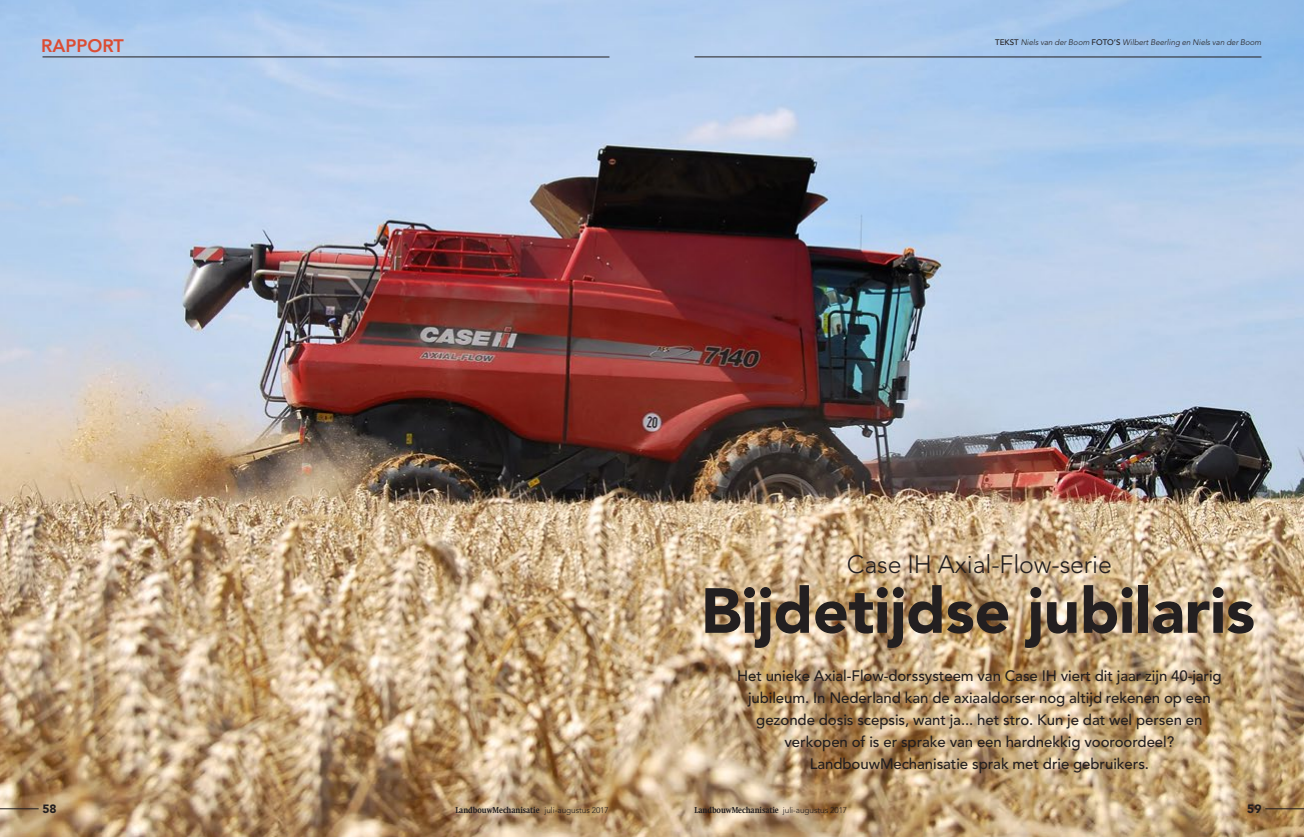
<style>
.page{position:relative;width:1304px;height:837px;background:#fff}
.page>*{position:absolute;margin:0;border:0;box-sizing:border-box;transform-origin:0 0}
.t1{font:900 63px "Avenir LT Std";letter-spacing:-.005em;color:#231f20}
.t2{font:300 25px "Avenir LT Std";letter-spacing:-.005em;color:#231f20}
.t3{font:800 18px "Avenir LT Std";color:#db4c33}
.t4{font:500 15px/22px "Avenir LT Std";letter-spacing:-.005em;color:#231f20;text-align:center}
.t5{font:900 12px "Avenir LT Std";color:#231f20}
.t6{font:800 8.4px "Swift";letter-spacing:-.005em;color:#231f20;scale:.83 1}
.t7{font:italic 300 8px "Avenir LT Std";letter-spacing:-.005em;color:#231f20}
.s1{font-weight:500;font-style:normal}
.s2{font-family:"Avenir LT Std";font-weight:300;font-size:8.2px}
</style>
<div class="page">
<img style="left:0;top:0;width:1304px;height:836px">
<hr style="left:43px;top:57px;width:566px;height:1px;background:#231f20">
<hr style="left:694px;top:57px;width:567px;height:1px;background:#231f20">
<hr style="left:0;top:808px;width:39px;height:1px;background:#231f20">
<hr style="left:1265px;top:808px;width:39px;height:1px;background:#231f20">
<p class="t3" style="left:41px;top:36px;width:84px">RAPPORT</p>
<p class="t7" style="left:995px;top:37px;width:268px"><span class="s1">TEKST</span> Niels van der Boom <span class="s1">FOTO’S</span> Wilbert Beerling en Niels van der Boom</p>
<h2 class="t2" style="left:847px;top:549px;width:267px">Case IH Axial-Flow-serie</h2>
<h1 class="t1" style="left:701px;top:572px;width:556px">Bijdetijdse jubilaris</h1>
<p class="t4" style="left:737px;top:665px;width:486px">Het unieke Axial-Flow-dorssysteem van Case IH viert dit jaar zijn 40-jarig jubileum. In Nederland kan de axiaaldorser nog altijd rekenen op een gezonde dosis scepsis, want ja... het stro. Kun je dat wel persen en verkopen of is er sprake van een hardnekkig vooroordeel?<br>LandbouwMechanisatie sprak met drie gebruikers.</p>
<p class="t5" style="left:43px;top:801px;width:16px">58</p>
<p class="t6" style="left:455px;top:805px;width:186px">LandbouwMechanisatie <span class="s2">juli-augustus 2017</span></p>
<p class="t6" style="left:694px;top:805px;width:185px">LandbouwMechanisatie <span class="s2">juli-augustus 2017</span></p>
<p class="t5" style="left:1247px;top:801px;width:16px">59</p>
</div>
